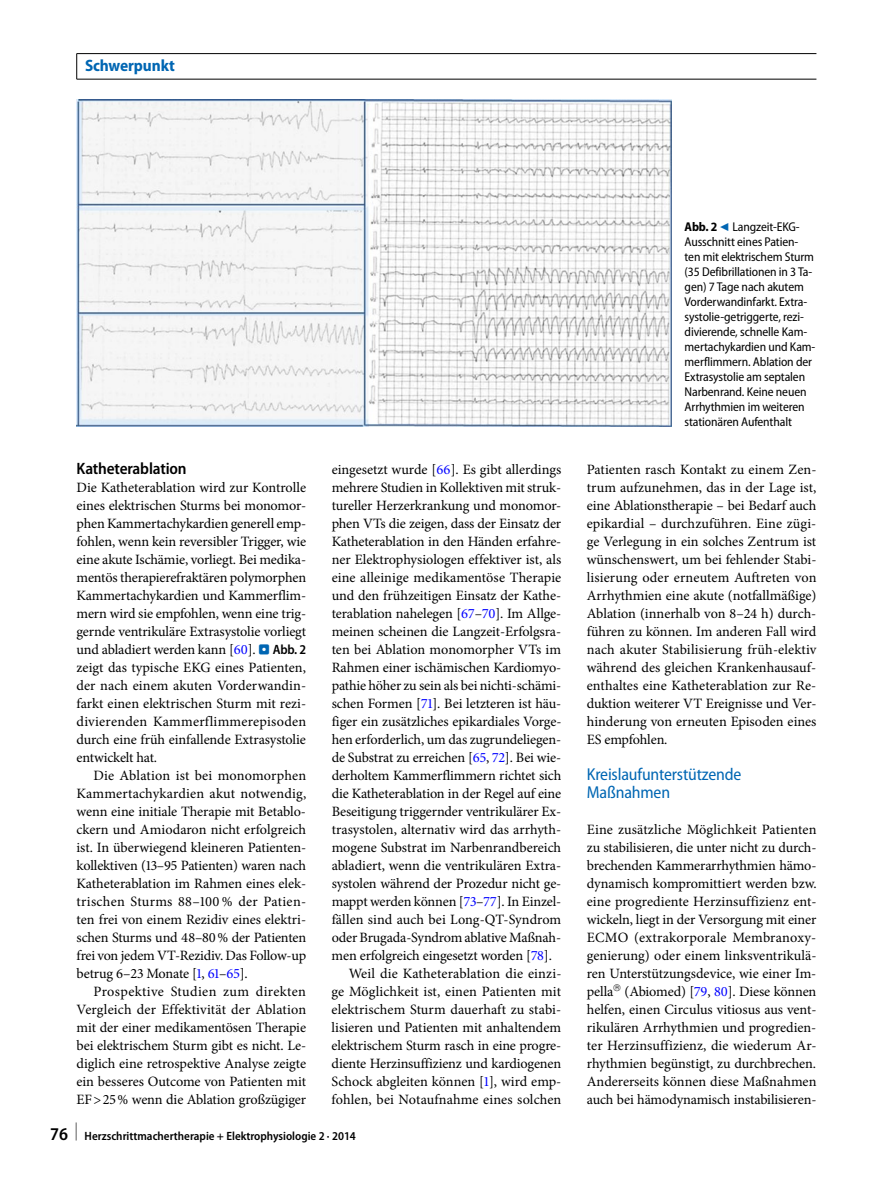
<style>
.page{position:relative;width:893px;height:1187px;background:#fff}
.page>*{position:absolute;margin:0;border:0;box-sizing:border-box;transform-origin:0 0}
.t1{font:semi-condensed 17.25px/18px "Myriad Pro";letter-spacing:-.01em;color:#0066b3}
.t2{font:600 semi-condensed 16.5px "Myriad Pro";letter-spacing:-.01em;color:#000}
.t3{font:700 semi-condensed 16.5px "Myriad Pro";letter-spacing:-.005em;color:#0066b3}
.t4{font:14.25px/18px "Minion Pro";letter-spacing:-.01em;color:#000;text-align:justify}
.t5{font:14.25px "Minion Pro";letter-spacing:.01em;color:#000}
.t6{font:semi-condensed 12.75px/15px "Myriad Pro";letter-spacing:-.01em;color:#000}
.t7{font:600 semi-condensed 12px "Myriad Pro";color:#000}
.s1{color:#00f}
.s2{font-family:"Blik Buttons";font-size:13.5px;color:#0066b3}
.s3{font-family:"Myriad Pro";font-weight:600;font-stretch:semi-condensed;font-size:13.5px}
.s4{font-size:18px}
.s5{font-weight:700}
.s6{font-family:"Blik Buttons";font-stretch:normal;font-size:13.5px;color:#0066b3}
</style>
<div class="page">
<hr style="left:77px;top:53px;width:739px;height:1px;background:#000">
<svg style="left:76px;top:54px;width:1px;height:25px"></svg>
<hr style="left:77px;top:79px;width:739px;height:1px;background:#000">
<img style="left:77px;top:100px;width:595px;height:326px">
<p class="t3" style="left:85px;top:57px;width:91px">Schwerpunkt</p>
<p class="t2" style="left:77px;top:459px;width:112px">Katheterablation</p>
<p class="t4" style="left:77px;top:478px;width:231px">Die Katheterablation wird zur Kontrolle eines elektrischen Sturms bei monomor&shy;phen Kammertachykardien generell emp&shy;fohlen, wenn kein reversibler Trigger, wie eine akute Ischämie, vorliegt. Bei medika&shy;mentös therapierefraktären polymorphen Kammertachykardien und Kammerflim&shy;mern wird sie empfohlen, wenn eine trig&shy;gernde ventrikuläre Extrasystolie vorliegt und abladiert werden kann [<span class="s1">60</span>]. <span class="s2">.</span> <span class="s3">Abb. 2 </span>zeigt das typische EKG eines Patienten, der nach einem akuten Vorderwandin&shy;farkt einen elektrischen Sturm mit rezi&shy;divierenden Kammerflimmerepisoden durch eine früh einfallende Extrasystolie entwickelt hat.</p>
<p class="t4" style="left:77px;top:766px;width:231px;text-indent:17px">Die Ablation ist bei monomorphen Kammertachykardien akut notwendig, wenn eine initiale Therapie mit Betablo&shy;ckern und Amiodaron nicht erfolgreich ist. In überwiegend kleineren Patienten&shy;kollektiven (13–95 Patienten) waren nach Katheterablation im Rahmen eines elek&shy;trischen Sturms 88–100 % der Patien&shy;ten frei von einem Rezidiv eines elektri&shy;schen Sturms und 48–80% der Patienten frei von jedem VT-Rezidiv. Das Follow-up betrug 6–23 Monate [<span class="s1">1</span>, <span class="s1">61</span>–<span class="s1">65</span>].</p>
<p class="t4" style="left:77px;top:982px;width:231px;text-indent:17px">Prospektive Studien zum direkten Vergleich der Effektivität der Ablation mit der einer medikamentösen Therapie bei elektrischem Sturm gibt es nicht. Le&shy;diglich eine retrospektive Analyse zeigte ein besseres Outcome von Patienten mit EF&gt;25% wenn die Ablation großzügiger</p>
<p class="t4" style="left:332px;top:460px;width:231px">eingesetzt wurde [<span class="s1">66</span>]. Es gibt allerdings</p>
<p class="t4" style="left:332px;top:478px;width:231px">mehrere Studien in Kollektiven mit struk-</p>
<p class="t4" style="left:332px;top:496px;width:231px">tureller Herzerkrankung und monomor-</p>
<p class="t4" style="left:332px;top:514px;width:231px">phen VTs die zeigen, dass der Einsatz der</p>
<p class="t4" style="left:332px;top:532px;width:231px">Katheterablation in den Händen erfahre-</p>
<p class="t4" style="left:332px;top:550px;width:231px">ner Elektrophysiologen effektiver ist, als</p>
<p class="t4" style="left:332px;top:568px;width:231px">eine alleinige medikamentöse Therapie</p>
<p class="t4" style="left:332px;top:586px;width:231px">und den frühzeitigen Einsatz der Kathe-</p>
<p class="t4" style="left:332px;top:604px;width:231px">terablation nahelegen [<span class="s1">67</span>–<span class="s1">70</span>]. Im Allge-</p>
<p class="t4" style="left:332px;top:622px;width:231px">meinen scheinen die Langzeit-Erfolgsra-</p>
<p class="t4" style="left:332px;top:640px;width:231px">ten bei Ablation monomorpher VTs im</p>
<p class="t4" style="left:332px;top:658px;width:231px">Rahmen einer ischämischen Kardiomyo-</p>
<p class="t4" style="left:332px;top:676px;width:231px">pathie höher zu sein als bei nichti-schämi-</p>
<p class="t4" style="left:332px;top:694px;width:231px">schen Formen [<span class="s1">71</span>]. Bei letzteren ist häu-</p>
<p class="t4" style="left:332px;top:712px;width:231px">figer ein zusätzliches epikardiales Vorge-</p>
<p class="t4" style="left:332px;top:730px;width:231px">hen erforderlich, um das zugrundeliegen-</p>
<p class="t4" style="left:332px;top:748px;width:231px">de Substrat zu erreichen [<span class="s1">65</span>, <span class="s1">72</span>]. Bei wie-</p>
<p class="t4" style="left:332px;top:766px;width:231px">derholtem Kammerflimmern richtet sich</p>
<p class="t4" style="left:332px;top:784px;width:231px">die Katheterablation in der Regel auf eine</p>
<p class="t4" style="left:332px;top:802px;width:231px">Beseitigung triggernder ventrikulärer Ex-</p>
<p class="t4" style="left:332px;top:820px;width:231px">trasystolen, alternativ wird das arrhyth-</p>
<p class="t4" style="left:332px;top:838px;width:231px">mogene Substrat im Narbenrandbereich</p>
<p class="t4" style="left:332px;top:856px;width:231px">abladiert, wenn die ventrikulären Extra-</p>
<p class="t4" style="left:332px;top:874px;width:231px">systolen während der Prozedur nicht ge-</p>
<p class="t4" style="left:332px;top:892px;width:231px">mappt werden können [<span class="s1">73</span>–<span class="s1">77</span>]. In Einzel-</p>
<p class="t4" style="left:332px;top:910px;width:231px">fällen sind auch bei Long-QT-Syndrom</p>
<p class="t4" style="left:332px;top:928px;width:231px">oder Brugada-Syndrom ablative Maßnah-</p>
<p class="t4" style="left:332px;top:946px;width:222px">men erfolgreich eingesetzt worden [<span class="s1">78</span>].</p>
<p class="t5" style="left:349px;top:963px;width:214px">Weil die Katheterablation die einzi-</p>
<p class="t5" style="left:332px;top:981px;width:231px">ge Möglichkeit ist, einen Patienten mit</p>
<p class="t4" style="left:332px;top:1000px;width:231px">elektrischem Sturm dauerhaft zu stabi-</p>
<p class="t4" style="left:332px;top:1018px;width:231px">lisieren und Patienten mit anhaltendem</p>
<p class="t4" style="left:332px;top:1036px;width:231px">elektrischem Sturm rasch in eine progre-</p>
<p class="t4" style="left:332px;top:1054px;width:231px">diente Herzinsuffizienz und kardiogenen</p>
<p class="t4" style="left:332px;top:1072px;width:231px">Schock abgleiten können [<span class="s1">1</span>], wird emp-</p>
<p class="t4" style="left:332px;top:1090px;width:231px">fohlen, bei Notaufnahme eines solchen</p>
<p class="t7" style="left:50px;top:1129px;width:307px"><span class="s4">76 </span><sup>|</sup> Herzschrittmachertherapie + Elektrophysiologie 2 · 2014</p>
<p class="t6" style="left:685px;top:220px;width:132px"><span class="s5">Abb. 2</span> <span class="s6">9</span> Langzeit-EKG-<br>Ausschnitt eines Patien&shy;ten mit elektrischem Sturm (35 Defibrillationen in 3 Ta&shy;gen) 7 Tage nach akutem<br>Vorderwandinfarkt. Extra&shy;systolie-getriggerte, rezi&shy;divierende, schnelle Kam&shy;mertachykardien und Kam&shy;merflimmern. Ablation der<br>Extrasystolie am septalen<br>Narbenrand. Keine neuen<br>Arrhythmien im weiteren stationären Aufenthalt</p>
<p class="t4" style="left:587px;top:460px;width:231px">Patienten rasch Kontakt zu einem Zen&shy;trum aufzunehmen, das in der Lage ist, eine Ablationstherapie – bei Bedarf auch epikardial – durchzuführen. Eine zügi&shy;ge Verlegung in ein solches Zentrum ist wünschenswert, um bei fehlender Stabi&shy;lisierung oder erneutem Auftreten von Arrhythmien eine akute (notfallmäßige)<br>Ablation (innerhalb von 8–24 h) durch&shy;führen zu können. Im anderen Fall wird nach akuter Stabilisierung früh-elektiv während des gleichen Krankenhausauf&shy;enthaltes eine Katheterablation zur Re&shy;duktion weiterer VT Ereignisse und Ver&shy;hinderung von erneuten Episoden eines ES empfohlen.</p>
<p class="t1" style="left:587px;top:765px;width:156px">Kreislaufunterstützende<br>Maßnahmen</p>
<p class="t4" style="left:587px;top:820px;width:231px">Eine zusätzliche Möglichkeit Patienten zu stabilisieren, die unter nicht zu durch&shy;brechenden Kammerarrhythmien hämo&shy;dynamisch kompromittiert werden bzw. eine progrediente Herzinsuffizienz ent&shy;wickeln, liegt in der Versorgung mit einer ECMO (extrakorporale Membranoxy&shy;genierung) oder einem linksventrikulä&shy;ren Unterstützungsdevice, wie einer Im&shy;pella (Abiomed) [<span class="s1">79</span>, <span class="s1">80</span>]. Diese können helfen, einen Circulus vitiosus aus vent&shy;rikulären Arrhythmien und progredien&shy;ter Herzinsuffizienz, die wiederum Ar&shy;rhythmien begünstigt, zu durchbrechen.<br>Andererseits können diese Maßnahmen auch bei hämodynamisch instabilisieren-</p>
</div>
